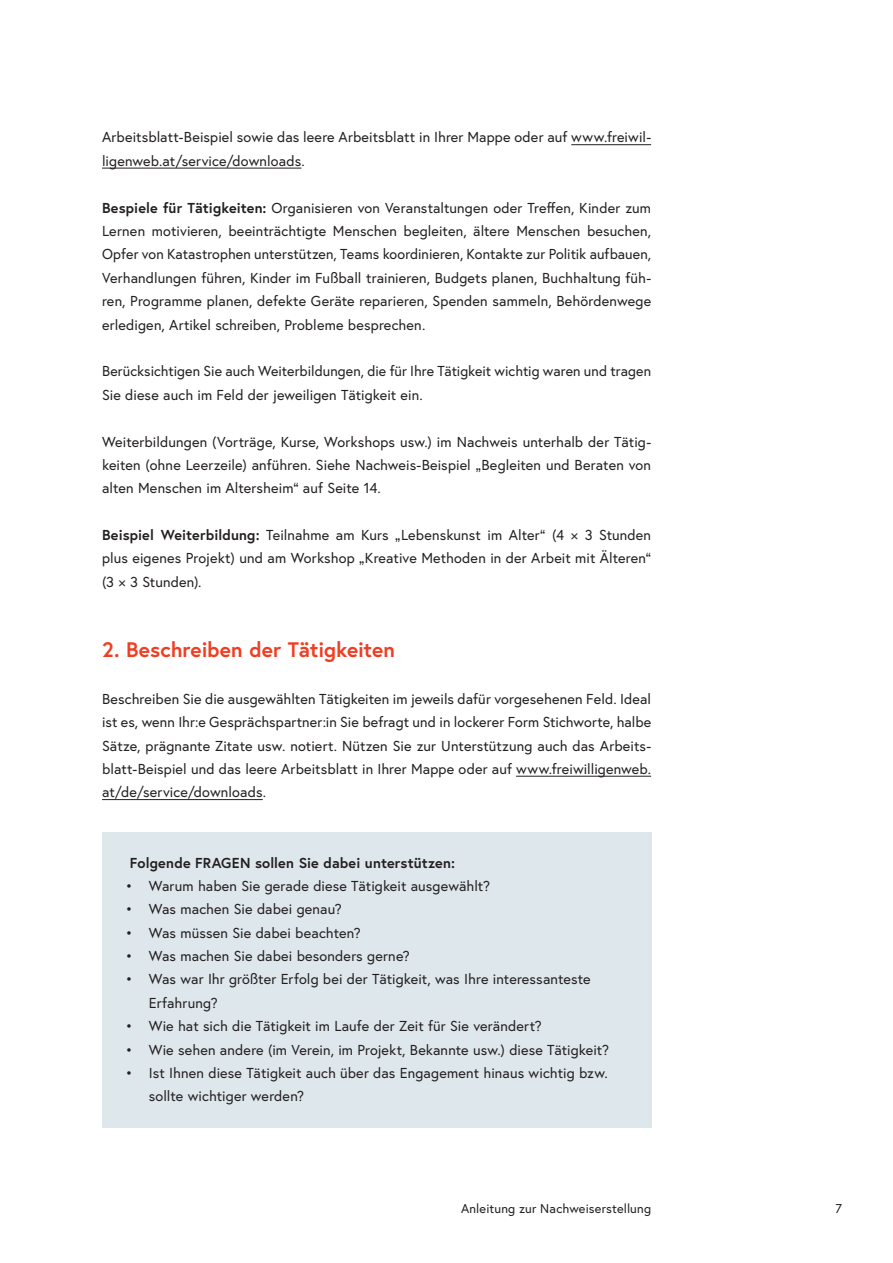
<style>
.page{position:relative;width:893px;height:1263px;background:#fff}
.page>*{position:absolute;margin:0;border:0;box-sizing:border-box;transform-origin:0 0}
.t1{font:700 21px "Europa Austria";letter-spacing:-.005em;color:#ef3e22}
.t2{font:14.4px/23.4px "Europa Austria";letter-spacing:.01em;color:#231f20}
.t3{font:700 14.4px "Europa Austria";letter-spacing:.01em;color:#231f20}
.t4{font:12.75px "Europa Austria";letter-spacing:.015em;color:#231f20}
.s1{font-weight:700}
</style>
<div class="page">
<hr style="left:571px;top:144px;width:80px;height:1px;background:#231f20">
<hr style="left:102px;top:168px;width:199px;height:1px;background:#231f20">
<hr style="left:516px;top:776px;width:135px;height:1px;background:#231f20">
<hr style="left:102px;top:799px;width:161px;height:1px;background:#231f20">
<div style="left:102px;top:833px;width:549px;height:61px;background:#dee7ec"></div>
<div style="left:102px;top:880px;width:549px;height:61px;background:#dee7ec"></div>
<div style="left:102px;top:926px;width:549px;height:61px;background:#dee7ec"></div>
<div style="left:102px;top:950px;width:549px;height:84px;background:#dee7ec"></div>
<div style="left:102px;top:1020px;width:549px;height:61px;background:#dee7ec"></div>
<div style="left:102px;top:1043px;width:549px;height:85px;background:#dee7ec"></div>
<p class="t2" style="left:102px;top:125px;width:551px">Arbeitsblatt-Beispiel sowie das leere Arbeitsblatt in Ihrer Mappe oder auf www.freiwil&shy;ligenweb.at/service/downloads.</p>
<p class="t2" style="left:102px;top:196px;width:551px;text-align:justify"><span class="s1">Bespiele für Tätigkeiten:</span> Organisieren von Veranstaltungen oder Treffen, Kinder zum Lernen motivieren, beeinträchtigte Menschen begleiten, ältere Menschen besuchen, Opfer von Katastrophen unterstützen, Teams koordinieren, Kontakte zur Politik aufbauen, Verhandlungen führen, Kinder im Fußball trainieren, Budgets planen, Buchhaltung füh&shy;ren, Programme planen, defekte Geräte reparieren, Spenden sammeln, Behördenwege erledigen, Artikel schreiben, Probleme besprechen.</p>
<p class="t2" style="left:102px;top:359px;width:551px">Berücksichtigen Sie auch Weiterbildungen, die für Ihre Tätigkeit wichtig waren und tragen<br>Sie diese auch im Feld der jeweiligen Tätigkeit ein.</p>
<p class="t2" style="left:102px;top:429px;width:551px;text-align:justify">Weiterbildungen (Vorträge, Kurse, Workshops usw.) im Nachweis unterhalb der Tätig&shy;keiten (ohne Leerzeile) anführen. Siehe Nachweis-Beispiel „Begleiten und Beraten von alten Menschen im Altersheim“ auf Seite 14.</p>
<p class="t2" style="left:102px;top:523px;width:551px;text-align:justify"><span class="s1">Beispiel Weiterbildung:</span> Teilnahme am Kurs „Lebenskunst im Alter“ (4 × 3 Stunden plus eigenes Projekt) und am Workshop „Kreative Methoden in der Arbeit mit Älteren“ (3 × 3 Stunden).</p>
<h1 class="t1" style="left:102px;top:635px;width:295px">2. Beschreiben der Tätigkeiten</h1>
<p class="t2" style="left:102px;top:687px;width:551px;text-align:justify">Beschreiben Sie die ausgewählten Tätigkeiten im jeweils dafür vorgesehenen Feld. Ideal ist es, wenn Ihr:e Gesprächspartner:in Sie befragt und in lockerer Form Stichworte, halbe Sätze, prägnante Zitate usw. notiert. Nützen Sie zur Unterstützung auch das Arbeits&shy;blatt-Beispiel und das leere Arbeitsblatt in Ihrer Mappe oder auf www.freiwilligenweb. at/de/service/downloads.</p>
<p class="t3" style="left:130px;top:853px;width:327px">Folgende FRAGEN sollen Sie dabei unterstützen:</p>
<p class="t2" style="left:125px;top:874px;width:366px">• Warum haben Sie gerade diese Tätigkeit ausgewählt?</p>
<p class="t2" style="left:125px;top:897px;width:218px">• Was machen Sie dabei genau?</p>
<p class="t2" style="left:125px;top:921px;width:237px">• Was müssen Sie dabei beachten?</p>
<p class="t2" style="left:125px;top:944px;width:286px">• Was machen Sie dabei besonders gerne?</p>
<p class="t2" style="left:149px;top:967px;width:443px;text-indent:-23px">• Was war Ihr größter Erfolg bei der Tätigkeit, was Ihre interessanteste<br>Erfahrung?</p>
<p class="t2" style="left:125px;top:1014px;width:418px">• Wie hat sich die Tätigkeit im Laufe der Zeit für Sie verändert?</p>
<p class="t2" style="left:125px;top:1037px;width:485px">• Wie sehen andere (im Verein, im Projekt, Bekannte usw.) diese Tätigkeit?</p>
<p class="t2" style="left:149px;top:1061px;width:460px;text-indent:-23px">• Ist Ihnen diese Tätigkeit auch über das Engagement hinaus wichtig bzw. sollte wichtiger werden?</p>
<p class="t4" style="left:461px;top:1200px;width:192px">Anleitung zur Nachweiserstellung</p>
<p class="t4" style="left:835px;top:1200px;width:8px">7</p>
</div>
